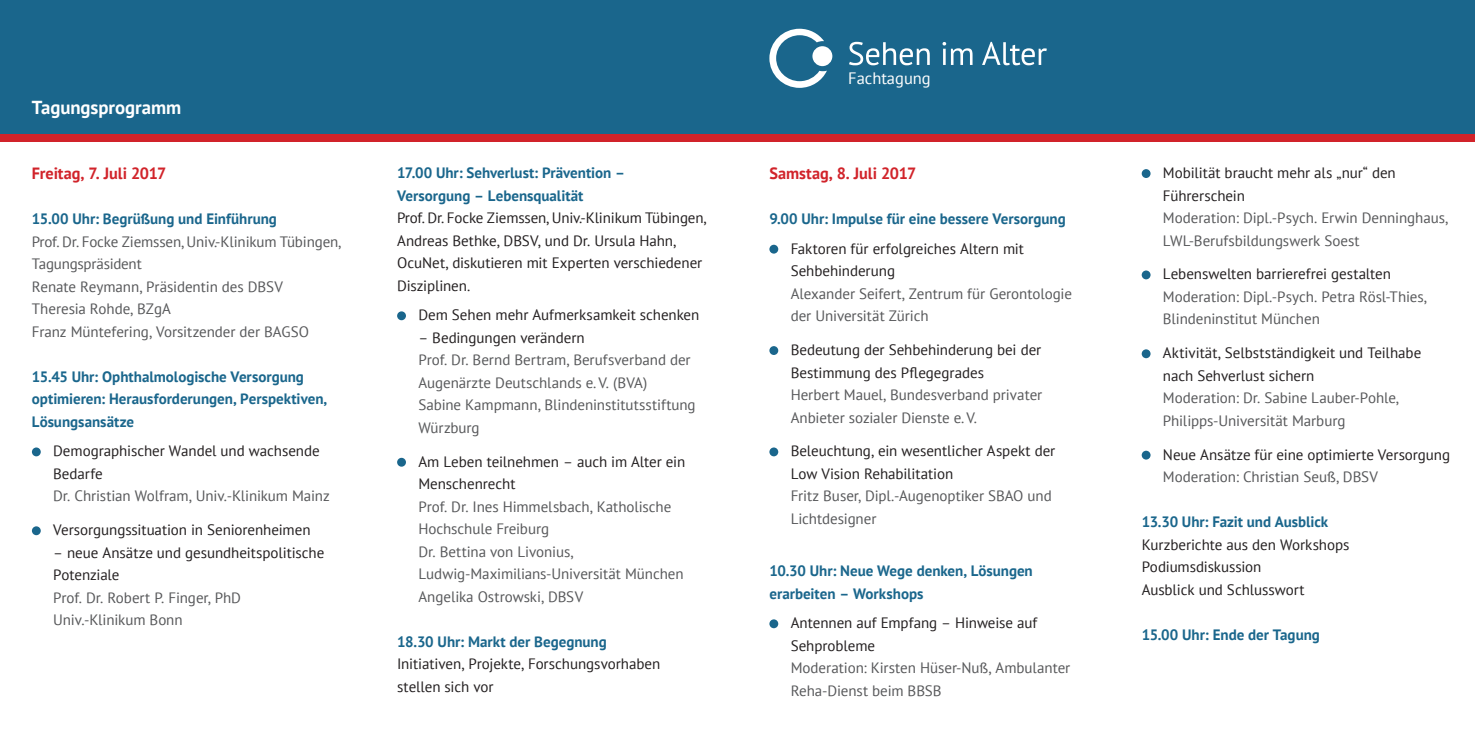
<style>
.page{position:relative;width:1475px;height:745px;background:#fff}
.page>*{position:absolute;margin:0;border:0;box-sizing:border-box;transform-origin:0 0}
._3__Headline_15_pt_b{font:700 18.75px "PT Sans";color:#fff}
.t1{font:16.5px "PT Sans";color:#fff}
._5__Copy_12_pt_bold{font:700 16.25px "PT Sans";letter-spacing:-.005em;color:#d1232a}
._1__Copy_12pt{font:15px/22.5px "PT Sans";letter-spacing:-.005em;color:#57585a}
._1__Copy_12pt-2{font:15px/22.5px "PT Sans";letter-spacing:-.005em;color:#231f20}
._1__Copy_12pt-3{font:700 15px/22.5px "PT Sans";color:#1a668c}
._5__Copy_12_pt_bold-2{font:700 15px/22.5px "PT Sans";color:#1a668c}
.s1{font-weight:700;color:#1a668c}
.s2{color:#57585a}
.s3{color:#231f20}
</style>
<div class="page">
<div style="left:0;top:0;width:1474px;height:142px;background:#1a668c"></div>
<div style="left:32px;top:447px;width:9px;height:9px;background:#1a668c;border-radius:50%"></div>
<div style="left:32px;top:526px;width:9px;height:9px;background:#1a668c;border-radius:50%"></div>
<div style="left:397px;top:311px;width:9px;height:9px;background:#1a668c;border-radius:50%"></div>
<div style="left:397px;top:457px;width:9px;height:9px;background:#1a668c;border-radius:50%"></div>
<div style="left:769px;top:244px;width:9px;height:9px;background:#1a668c;border-radius:50%"></div>
<div style="left:769px;top:346px;width:9px;height:9px;background:#1a668c;border-radius:50%"></div>
<div style="left:769px;top:447px;width:9px;height:9px;background:#1a668c;border-radius:50%"></div>
<div style="left:769px;top:619px;width:9px;height:8px;background:#1a668c;border-radius:50%"></div>
<div style="left:1141px;top:169px;width:9px;height:9px;background:#1a668c;border-radius:50%"></div>
<div style="left:1141px;top:270px;width:9px;height:9px;background:#1a668c;border-radius:50%"></div>
<div style="left:1141px;top:349px;width:9px;height:9px;background:#1a668c;border-radius:50%"></div>
<div style="left:1141px;top:450px;width:9px;height:9px;background:#1a668c;border-radius:50%"></div>
<div style="left:0;top:135px;width:1474px;height:7px;background:#d1232a"></div>
<svg style="left:849px;top:42px;width:80px;height:23px"></svg>
<svg style="left:942px;top:42px;width:30px;height:23px"></svg>
<svg style="left:982px;top:42px;width:64px;height:23px"></svg>
<div style="left:812px;top:46px;width:20px;height:20px;background:#fff;border-radius:50%"></div>
<svg style="left:769px;top:29px;width:57px;height:59px"></svg>
<p class="_3__Headline_15_pt_b" style="left:32px;top:94px;width:151px">Tagungsprogramm</p>
<p class="_5__Copy_12_pt_bold" style="left:32px;top:162px;width:136px">Freitag, 7. Juli 2017</p>
<p class="_1__Copy_12pt" style="left:32px;top:207px;width:311px"><span class="s1">15.00 Uhr: Begrüßung und Einführung<br></span>Prof. Dr. Focke Ziemssen, Univ.-Klinikum Tübingen,<br>Tagungspräsident</p>
<p class="_1__Copy_12pt" style="left:32px;top:274px;width:252px">Renate Reymann, Präsidentin des DBSV</p>
<p class="_1__Copy_12pt" style="left:32px;top:297px;width:140px">Theresia Rohde, BZgA</p>
<p class="_1__Copy_12pt" style="left:32px;top:319px;width:278px">Franz Müntefering, Vorsitzender der BAGSO</p>
<p class="_1__Copy_12pt-3" style="left:32px;top:364px;width:296px">15.45 Uhr: Ophthalmologische Versorgung optimieren: Herausforderungen, Perspektiven,<br>Lösungsansätze</p>
<p class="_1__Copy_12pt-2" style="left:53px;top:439px;width:268px">Demographischer Wandel und wachsende<br>Bedarfe</p>
<p class="_1__Copy_12pt" style="left:53px;top:484px;width:278px">Dr. Christian Wolfram, Univ.-Klinikum Mainz</p>
<p class="_1__Copy_12pt-2" style="left:53px;top:518px;width:259px">Versorgungssituation in Seniorenheimen</p>
<p class="_1__Copy_12pt-2" style="left:53px;top:540px;width:273px">– neue Ansätze und gesundheitspolitische<br>Potenziale<br><span class="s2">Prof. Dr. Robert P. Finger, PhD<br>Univ.-Klinikum Bonn</span></p>
<p class="_1__Copy_12pt-2" style="left:397px;top:161px;width:311px"><span class="s1">17.00 Uhr: Sehverlust: Prävention –<br>Versorgung – Lebensqualität<br></span>Prof. Dr. Focke Ziemssen, Univ.-Klinikum Tübingen, Andreas Bethke, DBSV, und Dr. Ursula Hahn, OcuNet, diskutieren mit Experten verschiedener Disziplinen.</p>
<p class="_1__Copy_12pt-2" style="left:418px;top:303px;width:282px">Dem Sehen mehr Aufmerksamkeit schenken</p>
<p class="_1__Copy_12pt" style="left:418px;top:326px;width:274px"><span class="s3">– Bedingungen verändern<br></span>Prof. Dr. Bernd Bertram, Berufsverband der<br>Augenärzte Deutschlands e.V. (BVA)</p>
<p class="_1__Copy_12pt" style="left:418px;top:393px;width:279px">Sabine Kampmann, Blindeninstitutsstiftung<br>Würzburg</p>
<p class="_1__Copy_12pt-2" style="left:418px;top:449px;width:268px">Am Leben teilnehmen – auch im Alter ein<br>Menschenrecht</p>
<p class="_1__Copy_12pt" style="left:418px;top:494px;width:254px">Prof. Dr. Ines Himmelsbach, Katholische<br>Hochschule Freiburg</p>
<p class="_1__Copy_12pt" style="left:418px;top:539px;width:267px">Dr. Bettina von Livonius,<br>Ludwig-Maximilians-Universität München</p>
<p class="_1__Copy_12pt" style="left:418px;top:584px;width:166px">Angelika Ostrowski, DBSV</p>
<p class="_1__Copy_12pt-3" style="left:397px;top:629px;width:211px">18.30 Uhr: Markt der Begegnung</p>
<p class="_1__Copy_12pt-2" style="left:397px;top:652px;width:264px">Initiativen, Projekte, Forschungsvorhaben stellen sich vor</p>
<p class="t1" style="left:848px;top:68px;width:84px">Fachtagung</p>
<p class="_5__Copy_12_pt_bold" style="left:769px;top:162px;width:148px">Samstag, 8. Juli 2017</p>
<p class="_5__Copy_12_pt_bold-2" style="left:769px;top:207px;width:298px">9.00 Uhr: Impulse für eine bessere Versorgung</p>
<p class="_1__Copy_12pt" style="left:790px;top:236px;width:283px"><span class="s3">Faktoren für erfolgreiches Altern mit<br>Sehbehinderung<br></span>Alexander Seifert, Zentrum für Gerontologie der Universität Zürich</p>
<p class="_1__Copy_12pt" style="left:790px;top:338px;width:253px"><span class="s3">Bedeutung der Sehbehinderung bei der Bestimmung des Pflegegrades<br></span>Herbert Mauel, Bundesverband privater Anbieter sozialer Dienste e.V.</p>
<p class="_1__Copy_12pt-2" style="left:790px;top:439px;width:266px">Beleuchtung, ein wesentlicher Aspekt der<br>Low Vision Rehabilitation</p>
<p class="_1__Copy_12pt" style="left:790px;top:484px;width:262px">Fritz Buser, Dipl.-Augenoptiker SBAO und<br>Lichtdesigner</p>
<p class="_5__Copy_12_pt_bold-2" style="left:769px;top:559px;width:265px">10.30 Uhr: Neue Wege denken, Lösungen erarbeiten – Workshops</p>
<p class="_1__Copy_12pt" style="left:790px;top:611px;width:281px"><span class="s3">Antennen auf Empfang – Hinweise auf<br>Sehprobleme<br></span>Moderation: Kirsten Hüser-Nuß, Ambulanter<br>Reha-Dienst beim BBSB</p>
<p class="_1__Copy_12pt" style="left:1162px;top:161px;width:286px"><span class="s3">Mobilität braucht mehr als „nur“ den<br>Führerschein<br></span>Moderation: Dipl.-Psych. Erwin Denninghaus,<br>LWL-Berufsbildungswerk Soest</p>
<p class="_1__Copy_12pt" style="left:1162px;top:262px;width:265px"><span class="s3">Lebenswelten barrierefrei gestalten<br></span>Moderation: Dipl.-Psych. Petra Rösl-Thies,<br>Blindeninstitut München</p>
<p class="_1__Copy_12pt" style="left:1162px;top:341px;width:260px"><span class="s3">Aktivität, Selbstständigkeit und Teilhabe nach Sehverlust sichern<br></span>Moderation: Dr. Sabine Lauber-Pohle, Philipps-Universität Marburg</p>
<p class="_1__Copy_12pt-2" style="left:1162px;top:442px;width:289px">Neue Ansätze für eine optimierte Versorgung<br><span class="s2">Moderation: Christian Seuß, DBSV</span></p>
<p class="_1__Copy_12pt-3" style="left:1141px;top:510px;width:188px">13.30 Uhr: Fazit und Ausblick</p>
<p class="_1__Copy_12pt-2" style="left:1141px;top:532px;width:209px">Kurzberichte aus den Workshops</p>
<p class="_1__Copy_12pt-2" style="left:1141px;top:555px;width:121px">Podiumsdiskussion</p>
<p class="_1__Copy_12pt-2" style="left:1141px;top:577px;width:164px">Ausblick und Schlusswort</p>
<p class="_1__Copy_12pt-3" style="left:1141px;top:622px;width:180px">15.00 Uhr: Ende der Tagung</p>
</div>
